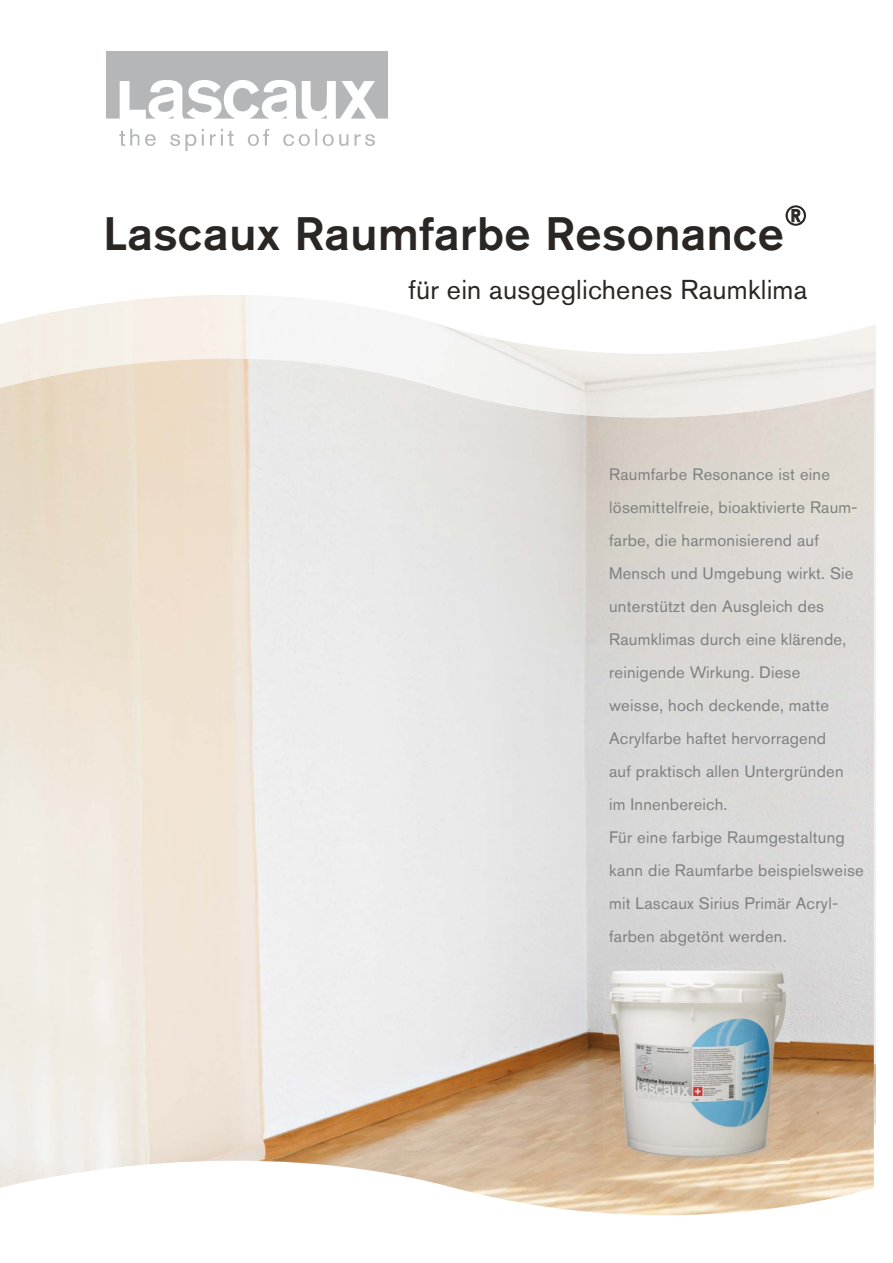
<style>
.page{position:relative;width:893px;height:1263px;background:#fff}
.page>*{position:absolute;margin:0;border:0;box-sizing:border-box;transform-origin:0 0}
.t1{font:500 46.5px "Akzidenz Grotesk BE";letter-spacing:.01em;color:#2a2624}
.t2{font:27.15px "Akzidenz Grotesk BE";letter-spacing:.01em;color:#2a2624}
.t3{font:16.5px/33px "Akzidenz Grotesk BE";letter-spacing:.015em;color:#7f8081}
</style>
<div class="page">
<img style="left:406px;top:315px;width:105px;height:44px">
<img style="left:874px;top:1078px;width:2px;height:47px">
<img style="left:0;top:359px;width:874px;height:856px">
<img style="left:106px;top:51px;width:281px;height:100px">
<img style="left:604px;top:965px;width:185px;height:198px">
<svg style="left:785px;top:205px;width:21px;height:21px"></svg>
<h2 class="t2" style="left:784px;top:200px;width:24px">®</h2>
<h1 class="t1" style="left:103px;top:205px;width:682px">Lascaux Raumfarbe Resonance</h1>
<h2 class="t2" style="left:409px;top:273px;width:400px">für ein ausgeglichenes Raumklima</h2>
<p class="t3" style="left:609px;top:458px;width:256px">Raumfarbe Resonance ist eine lösemittelfreie, bioaktivierte Raum&shy;farbe, die harmonisierend auf<br>Mensch und Umgebung wirkt. Sie unterstützt den Ausgleich des<br>Raumklimas durch eine klärende, reinigende Wirkung. Diese<br>weisse, hoch deckende, matte<br>Acrylfarbe haftet hervorragend<br>auf praktisch allen Untergründen im Innenbereich.<br>Für eine farbige Raumgestaltung kann die Raumfarbe beispielsweise mit Lascaux Sirius Primär Acryl&shy;farben abgetönt werden.</p>
</div>
